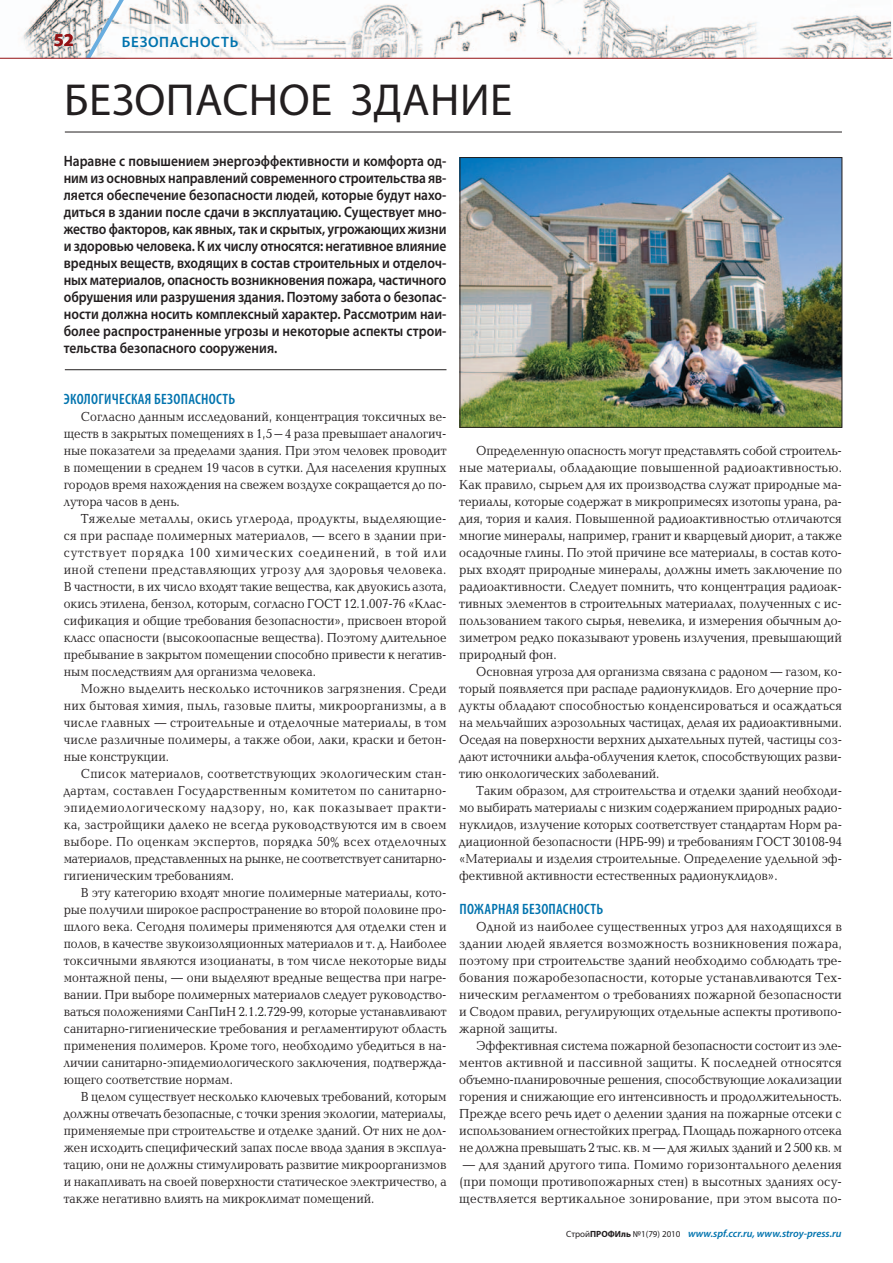
<style>
.page{position:relative;width:893px;height:1263px;background:#fff}
.page>*{position:absolute;margin:0;border:0;box-sizing:border-box;transform-origin:0 0}
.t1{font:45px "Myriad Pro";letter-spacing:.01em;color:#231f20}
.t2{font:700 18px "Myriad Pro";color:#941114}
.t3{font:600 15px/17px "Myriad Pro";color:#231f20;text-align:justify;scale:.9 1}
.t4{font:600 condensed 15px "Myriad Pro";letter-spacing:.02em;color:#0073ae}
.t5{font:600 15px "Myriad Pro";letter-spacing:.045em;color:#0073ae}
.t6{font:13.5px/17px "Baltica C";color:#231f20;text-align:justify;scale:.9 1}
.t7{font:13.5px/17px "Baltica C";color:#231f20;text-align:justify;scale:.92 1}
.t8{font:13.5px/17px "Baltica C";color:#231f20;text-align:justify;scale:.91 1}
.t9{font:italic 600 10.5px "Myriad Pro";color:#0073ae}
.s1{font-weight:400;font-style:normal;font-size:9px;color:#231f20}
.s2{font-weight:700;font-style:normal;font-size:9px;color:#231f20}
</style>
<div class="page">
<img style="left:0;top:0;width:891px;height:58px">
<img style="left:133px;top:24px;width:308px;height:34px">
<svg style="left:86px;top:0;width:47px;height:58px"></svg>
<hr style="left:0;top:58px;width:892px;height:1px;background:#941114">
<hr style="left:65px;top:132px;width:777px;height:1px;background:#231f20">
<hr style="left:65px;top:369px;width:381px;height:1px;background:#231f20">
<img style="left:462px;top:159px;width:378px;height:267px">
<div style="left:460px;top:157px;width:382px;height:271px;border:1px solid #231f20"></div>
<h2 class="t2" style="left:54px;top:33px;width:21px">52</h2>
<p class="t5" style="left:122px;top:36px;width:118px">БЕЗОПАСНОСТЬ</p>
<h1 class="t1" style="left:64px;top:82px;width:449px">БЕЗОПАСНОЕ ЗДАНИЕ</h1>
<p class="t3" style="left:64px;top:154px;width:427px">Наравне с повышением энергоэффективности и комфорта од&shy;ним из основных направлений современного строительства яв&shy;ляется обеспечение безопасности людей, которые будут нахо&shy;диться в здании после сдачи в эксплуатацию. Существует мно&shy;жество факторов, как явных, так и скрытых, угрожающих жизни и здоровью человека. К их числу относятся: негативное влияние вредных веществ, входящих в состав строительных и отделоч&shy;ных материалов, опасность возникновения пожара, частичного обрушения или разрушения здания. Поэтому забота о безопас&shy;ности должна носить комплексный характер. Рассмотрим наи&shy;более распространенные угрозы и некоторые аспекты строи&shy;тельства безопасного сооружения.</p>
<p class="t4" style="left:64px;top:393px;width:173px">ЭКОЛОГИЧЕСКАЯ БЕЗОПАСНОСТЬ</p>
<p class="t6" style="left:64px;top:409px;width:427px;text-indent:17px">Согласно данным исследований, концентрация токсичных ве&shy;ществ в закрытых помещениях в 1,5–4 раза превышает аналогич&shy;ные показатели за пределами здания. При этом человек проводит в помещении в среднем 19 часов в сутки. Для населения крупных городов время нахождения на свежем воздухе сокращается до по&shy;лутора часов в день.</p>
<p class="t6" style="left:64px;top:511px;width:427px;text-indent:17px">Тяжелые металлы, окись углерода, продукты, выделяющие&shy;ся при распаде полимерных материалов, — всего в здании при&shy;сутствует порядка 100 химических соединений, в той или иной степени представляющих угрозу для здоровья человека.<br>В частности, в их число входят такие вещества, как двуокись азота, окись этилена, бензол, которым, согласно ГОСТ 12.1.007-76 «Клас&shy;сификация и общие требования безопасности», присвоен второй класс опасности (высокоопасные вещества). Поэтому длительное пребывание в закрытом помещении способно привести к негатив&shy;ным последствиям для организма человека.</p>
<p class="t6" style="left:64px;top:681px;width:427px;text-indent:17px">Можно выделить несколько источников загрязнения. Среди них бытовая химия, пыль, газовые плиты, микроорганизмы, а в числе главных — строительные и отделочные материалы, в том числе различные полимеры, а также обои, лаки, краски и бетон&shy;ные конструкции.</p>
<p class="t6" style="left:64px;top:766px;width:427px;text-indent:17px">Список материалов, соответствующих экологическим стан&shy;дартам, составлен Государственным комитетом по санитарно&shy;эпидемиологическому надзору, но, как показывает практи&shy;ка, застройщики далеко не всегда руководствуются им в своем выборе. По оценкам экспертов, порядка 50% всех отделочных материалов, представленных на рынке, не соответствует санитарно&shy;гигиеническим требованиям.</p>
<p class="t6" style="left:64px;top:885px;width:427px;text-indent:17px">В эту категорию входят многие полимерные материалы, кото&shy;рые получили широкое распространение во второй половине про&shy;шлого века. Сегодня полимеры применяются для отделки стен и полов, в качестве звукоизоляционных материалов и т. д. Наиболее токсичными являются изоцианаты, в том числе некоторые виды монтажной пены, — они выделяют вредные вещества при нагре&shy;вании. При выборе полимерных материалов следует руководство&shy;ваться положениями СанПиН 2.1.2.729-99, которые устанавливают санитарно-гигиенические требования и регламентируют область применения полимеров. Кроме того, необходимо убедиться в на&shy;личии санитарно-эпидемиологического заключения, подтвержда&shy;ющего соответствие нормам.</p>
<p class="t6" style="left:64px;top:1089px;width:427px;text-indent:17px">В целом существует несколько ключевых требований, которым должны отвечать безопасные, с точки зрения экологии, материалы, применяемые при строительстве и отделке зданий. От них не дол&shy;жен исходить специфический запах после ввода здания в эксплуа&shy;тацию, они не должны стимулировать развитие микроорганизмов и накапливать на своей поверхности статическое электричество, а также негативно влиять на микроклимат помещений.</p>
<p class="t8" style="left:459px;top:443px;width:422px;text-indent:17px">Определенную опасность могут представлять собой строитель&shy;ные материалы, обладающие повышенной радиоактивностью.<br>Как правило, сырьем для их производства служат природные ма&shy;териалы, которые содержат в микропримесях изотопы урана, ра&shy;дия, тория и калия. Повышенной радиоактивностью отличаются многие минералы, например, гранит и кварцевый диорит, а также осадочные глины. По этой причине все материалы, в состав кото&shy;рых входят природные минералы, должны иметь заключение по радиоактивности. Следует помнить, что концентрация радиоак&shy;тивных элементов в строительных материалах, полученных с ис&shy;пользованием такого сырья, невелика, и измерения обычным до&shy;зиметром редко показывают уровень излучения, превышающий природный фон.</p>
<p class="t6" style="left:459px;top:664px;width:427px;text-indent:17px">Основная угроза для организма связана с радоном — газом, ко&shy;торый появляется при распаде радионуклидов. Его дочерние про&shy;дукты обладают способностью конденсироваться и осаждаться на мельчайших аэрозольных частицах, делая их радиоактивными.<br>Оседая на поверхности верхних дыхательных путей, частицы соз&shy;дают источники альфа-облучения клеток, способствующих разви&shy;тию онкологических заболеваний.</p>
<p class="t6" style="left:459px;top:783px;width:427px;text-indent:17px">Таким образом, для строительства и отделки зданий необходи&shy;мо выбирать материалы с низким содержанием природных радио&shy;нуклидов, излучение которых соответствует стандартам Норм ра&shy;диационной безопасности (НРБ-99) и требованиям ГОСТ 30108-94 «Материалы и изделия строительные. Определение удельной эф&shy;фективной активности естественных радионуклидов».</p>
<p class="t4" style="left:459px;top:903px;width:145px">ПОЖАРНАЯ БЕЗОПАСНОСТЬ</p>
<p class="t7" style="left:459px;top:919px;width:417px;text-indent:17px">Одной из наиболее существенных угроз для находящихся в здании людей является возможность возникновения пожара, поэтому при строительстве зданий необходимо соблюдать тре&shy;бования пожаробезопасности, которые устанавливаются Тех&shy;ническим регламентом о требованиях пожарной безопасности и Сводом правил, регулирующих отдельные аспекты противопо&shy;жарной защиты.</p>
<p class="t7" style="left:459px;top:1038px;width:417px;text-indent:17px">Эффективная система пожарной безопасности состоит из эле&shy;ментов активной и пассивной защиты. К последней относятся объемно-планировочные решения, способствующие локализации горения и снижающие его интенсивность и продолжительность.<br>Прежде всего речь идет о делении здания на пожарные отсеки с использованием огнестойких преград. Площадь пожарного отсека не должна превышать 2 тыс. кв. м — для жилых зданий и 2 500 кв. м</p>
<p class="t7" style="left:459px;top:1157px;width:417px">— для зданий другого типа. Помимо горизонтального деления (при помощи противопожарных стен) в высотных зданиях осу&shy;ществляется вертикальное зонирование, при этом высота по-</p>
<p class="t9" style="left:566px;top:1230px;width:277px"><span class="s1">Cтрой</span><span class="s2">ПРОФИль</span> <span class="s1">№1(79) 2010</span> www.spf.ccr.ru, www.stroy-press.ru</p>
</div>
